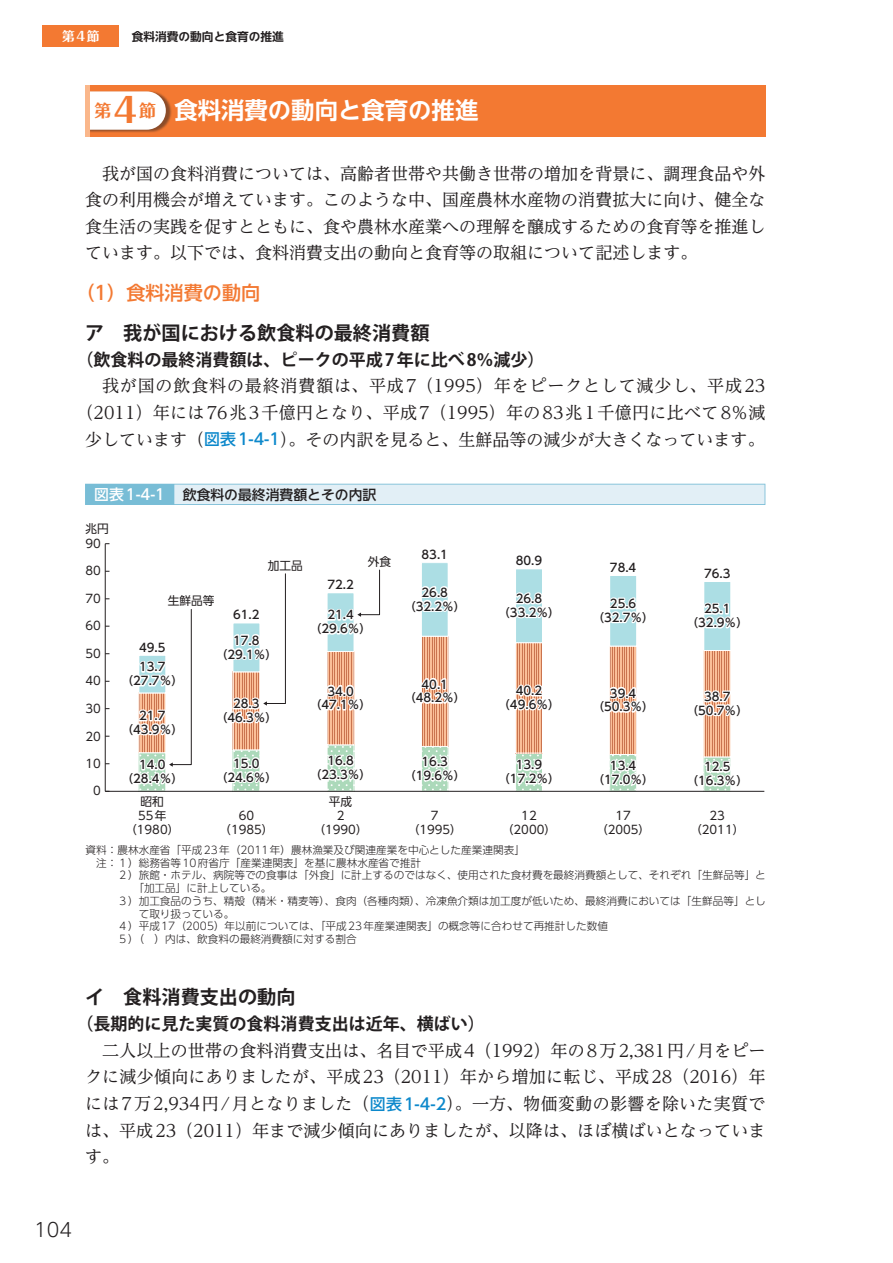
<style>
.page{position:relative;width:893px;height:1263px;background:#fff}
.page>*{position:absolute;margin:0;border:0;box-sizing:border-box;transform-origin:0 0}
.t1{font:700 23.4px "UD Shin Go NT Pr 6 N De";color:#fff}
.t2{font:700 19.2px "Koz Go Pr 6 N";color:#231f20}
.t3{font:500 19.2px "UD Shin Go NT Pr 6 N";color:#f37932}
.t4{font:300 19.2px "UD Shin Go NT Pr 6 N";color:#231f20}
.t5{font:16.95px/26.5px "UD Reimin Pr 6 N";letter-spacing:.005em;color:#231f20;text-align:justify}
.t6{font:700 16.95px "Koz Go Pr 6 N";color:#231f20}
.t7{font:500 13.8px "UD Shin Go NT Pr 6 N";color:#231f20}
.t8{font:700 12.75px "Folk Pro";color:#fff}
.t9{font:500 11.7px/13.8px "UD Shin Go Pr 6 N";color:#231f20;text-align:center}
.t10{font:11.7px/13.8px "UD Shin Go Pr 6 N";color:#231f20;text-align:center}
.t11{font:700 11.7px "UD Shin Go NT Pr 6 N De";color:#231f20}
.t12{font:300 10.65px/12.8px "UD Shin Go Pr 6 N";color:#231f20}
.s1{font-family:"Folk Pro";font-size:16.95px;color:#f37932}
.s2{font-family:"Folk Pro";font-size:34.05px;color:#f37932}
.s3{font-family:"UD Shin Go NT Pr 6 N";font-weight:500;font-size:15.9px;color:#0c88cb}
.s4{font-size:14.85px;color:#fff}
</style>
<div class="page">
<div style="left:85px;top:85px;width:680px;height:51px;background:#f37932"></div>
<div style="left:87px;top:90px;width:85px;height:43px;background:#231f20;opacity:.5"></div>
<svg style="left:89px;top:91px;width:77px;height:39px;background:#f9f2ee"></svg>
<hr style="left:85px;top:85px;width:4px;height:51px;background:#fab78b">
<div style="left:85px;top:484px;width:680px;height:21px;background:#78bdd6"></div>
<div style="left:174px;top:485px;width:591px;height:19px;background:#e2eff6"></div>
<div style="left:704px;top:757px;width:27px;height:34px;background:#acd9ba"></div>
<div style="left:703px;top:756px;width:28px;height:35px;border:1px solid #fff"></div>
<svg style="left:611px;top:756px;width:24px;height:1px"></svg>
<div style="left:609px;top:754px;width:28px;height:37px;border:1px solid #fff"></div>
<svg style="left:517px;top:755px;width:24px;height:34px"></svg>
<div style="left:515px;top:753px;width:28px;height:38px;border:1px solid #fff"></div>
<svg style="left:423px;top:748px;width:23px;height:41px"></svg>
<div style="left:421px;top:746px;width:27px;height:45px;border:1px solid #fff"></div>
<svg style="left:329px;top:746px;width:23px;height:43px"></svg>
<div style="left:327px;top:744px;width:27px;height:47px;border:1px solid #fff"></div>
<svg style="left:235px;top:751px;width:23px;height:38px"></svg>
<div style="left:233px;top:749px;width:27px;height:42px;border:1px solid #fff"></div>
<svg style="left:141px;top:788px;width:23px;height:1px"></svg>
<div style="left:139px;top:752px;width:27px;height:39px;border:1px solid #fff"></div>
<svg style="left:705px;top:652px;width:24px;height:103px;background:#e49c76"></svg>
<div style="left:703px;top:650px;width:28px;height:107px;border:1px solid #fff"></div>
<svg style="left:611px;top:648px;width:24px;height:105px;background:#e69f79"></svg>
<div style="left:609px;top:646px;width:28px;height:109px;border:1px solid #fff"></div>
<svg style="left:517px;top:644px;width:24px;height:107px;background:#e69f79"></svg>
<div style="left:515px;top:642px;width:28px;height:111px;border:1px solid #fff"></div>
<svg style="left:423px;top:638px;width:23px;height:107px;background:#e7a17b"></svg>
<div style="left:421px;top:636px;width:27px;height:111px;border:1px solid #fff"></div>
<svg style="left:329px;top:653px;width:23px;height:90px"></svg>
<svg style="left:235px;top:727px;width:23px;height:21px"></svg>
<div style="left:233px;top:671px;width:27px;height:79px;border:1px solid #fff"></div>
<div style="left:704px;top:581px;width:27px;height:69px;background:#acdee4"></div>
<div style="left:703px;top:581px;width:28px;height:70px;border:1px solid #fff"></div>
<div style="left:610px;top:575px;width:27px;height:71px;background:#acdee4"></div>
<div style="left:609px;top:575px;width:28px;height:71px;border:1px solid #fff"></div>
<div style="left:516px;top:569px;width:26px;height:74px;background:#acdee4"></div>
<div style="left:515px;top:568px;width:28px;height:75px;border:1px solid #fff"></div>
<div style="left:421px;top:563px;width:27px;height:73px;background:#acdee4"></div>
<div style="left:421px;top:562px;width:27px;height:74px;border:1px solid #fff"></div>
<div style="left:327px;top:593px;width:27px;height:58px;background:#acdee4"></div>
<div style="left:327px;top:592px;width:27px;height:60px;border:1px solid #fff"></div>
<hr style="left:105px;top:544px;width:1px;height:247px;background:#231f20">
<hr style="left:105px;top:791px;width:659px;height:1px;background:#231f20">
<svg style="left:232px;top:755px;width:28px;height:31px"></svg>
<svg style="left:327px;top:753px;width:28px;height:31px"></svg>
<svg style="left:421px;top:753px;width:28px;height:32px"></svg>
<svg style="left:515px;top:757px;width:28px;height:31px"></svg>
<svg style="left:609px;top:757px;width:28px;height:32px"></svg>
<svg style="left:703px;top:759px;width:28px;height:31px"></svg>
<svg style="left:327px;top:683px;width:28px;height:31px"></svg>
<svg style="left:421px;top:676px;width:28px;height:31px"></svg>
<svg style="left:515px;top:683px;width:28px;height:31px"></svg>
<svg style="left:609px;top:686px;width:28px;height:30px"></svg>
<svg style="left:703px;top:689px;width:28px;height:30px"></svg>
<svg style="left:421px;top:585px;width:27px;height:30px"></svg>
<svg style="left:515px;top:591px;width:28px;height:31px"></svg>
<svg style="left:609px;top:596px;width:28px;height:31px"></svg>
<svg style="left:703px;top:601px;width:28px;height:31px"></svg>
<svg style="left:138px;top:609px;width:54px;height:179px"></svg>
<svg style="left:232px;top:573px;width:54px;height:154px"></svg>
<svg style="left:327px;top:570px;width:53px;height:68px"></svg>
<div style="left:43px;top:26px;width:76px;height:21px;background:#f37932"></div>
<p class="t8" style="left:62px;top:25px;width:39px">第4節</p>
<p class="t11" style="left:132px;top:27px;width:154px">食料消費の動向と食育の推進</p>
<h1 class="t1" style="left:95px;top:92px;width:385px"><span class="s1">第</span><span class="s2">4</span><span class="s1">節</span> 食料消費の動向と食育の推進</h1>
<p class="t5" style="left:85px;top:160px;width:682px;text-indent:17px">我が国の食料消費については、高齢者世帯や共働き世帯の増加を背景に、調理食品や外食の利用機会が増えています。このような中、国産農林水産物の消費拡大に向け、健全な食生活の実践を促すとともに、食や農林水産業への理解を醸成するための食育等を推進しています。以下では、食料消費支出の動向と食育等の取組について記述します。</p>
<p class="t3" style="left:75px;top:277px;width:186px">（1）食料消費の動向</p>
<p class="t2" style="left:85px;top:322px;width:346px">ア　我が国における飲食料の最終消費額</p>
<p class="t6" style="left:77px;top:350px;width:470px">（飲食料の最終消費額は、ピークの平成 7年に比べ 8％減少）</p>
<p class="t5" style="left:77px;top:372px;width:690px;text-align:right">我が国の飲食料の最終消費額は、平成7（1995）年をピークとして減少し、平成23（2011）年には76兆3千億円となり、平成7（1995）年の83兆1千億円に比べて8％減少しています（<span class="s3">図表1-4-1</span>）。その内訳を見ると、生鮮品等の減少が大きくなっています。</p>
<p class="t7" style="left:94px;top:483px;width:283px"><span class="s4">図表1-4-1</span> 飲食料の最終消費額とその内訳</p>
<p class="t10" style="left:86px;top:522px;width:25px">兆円</p>
<p class="t10" style="left:86px;top:536px;width:17px">90</p>
<p class="t10" style="left:86px;top:564px;width:17px">80</p>
<p class="t10" style="left:86px;top:591px;width:17px">70</p>
<p class="t10" style="left:86px;top:619px;width:17px">60</p>
<p class="t10" style="left:86px;top:646px;width:17px">50</p>
<p class="t10" style="left:86px;top:674px;width:17px">40</p>
<p class="t10" style="left:86px;top:701px;width:17px">30</p>
<p class="t10" style="left:86px;top:729px;width:17px">20</p>
<p class="t10" style="left:86px;top:756px;width:17px">10</p>
<p class="t10" style="left:93px;top:784px;width:9px">0</p>
<p class="t10" style="left:168px;top:593px;width:48px">生鮮品等</p>
<p class="t9" style="left:139px;top:640px;width:28px">49.5</p>
<p class="t10" style="left:268px;top:558px;width:37px">加工品</p>
<p class="t10" style="left:368px;top:554px;width:25px">外食</p>
<p class="t9" style="left:233px;top:608px;width:28px">61.2</p>
<p class="t9" style="left:216px;top:633px;width:63px">17.8（29.1％）</p>
<p class="t9" style="left:327px;top:577px;width:28px">72.2</p>
<p class="t9" style="left:310px;top:608px;width:63px">21.4（29.6％）</p>
<p class="t9" style="left:422px;top:547px;width:28px">83.1</p>
<p class="t9" style="left:516px;top:553px;width:28px">80.9</p>
<p class="t9" style="left:610px;top:560px;width:28px">78.4</p>
<p class="t9" style="left:704px;top:566px;width:28px">76.3</p>
<p class="t9" style="left:404px;top:585px;width:63px">26.8（32.2％）</p>
<p class="t9" style="left:498px;top:591px;width:63px">26.8（33.2％）</p>
<p class="t9" style="left:592px;top:596px;width:63px">25.6（32.7％）</p>
<p class="t9" style="left:686px;top:602px;width:63px">25.1（32.9％）</p>
<p class="t9" style="left:122px;top:660px;width:63px">13.7（27.7％）</p>
<p class="t9" style="left:122px;top:708px;width:63px">21.7（43.9％）</p>
<p class="t9" style="left:216px;top:696px;width:63px">28.3（46.3％）</p>
<p class="t9" style="left:310px;top:684px;width:63px">34.0（47.1％）</p>
<p class="t9" style="left:404px;top:677px;width:63px">40.1（48.2％）</p>
<p class="t9" style="left:498px;top:683px;width:63px">40.2（49.6％）</p>
<p class="t9" style="left:592px;top:686px;width:63px">39.4（50.3％）</p>
<p class="t9" style="left:686px;top:689px;width:63px">38.7（50.7％）</p>
<p class="t9" style="left:122px;top:758px;width:63px">14.0（28.4％）</p>
<p class="t9" style="left:216px;top:756px;width:63px">15.0（24.6％）</p>
<p class="t9" style="left:310px;top:754px;width:63px">16.8（23.3％）</p>
<p class="t9" style="left:404px;top:754px;width:63px">16.3（19.6％）</p>
<p class="t9" style="left:498px;top:758px;width:63px">13.9（17.2％）</p>
<p class="t9" style="left:592px;top:758px;width:63px">13.4（17.0％）</p>
<p class="t9" style="left:686px;top:760px;width:63px">12.5（16.3％）</p>
<p class="t10" style="left:125px;top:794px;width:56px">昭和<br>55年（1980）</p>
<p class="t10" style="left:219px;top:808px;width:56px">60（1985）</p>
<p class="t10" style="left:313px;top:794px;width:56px">平成<br>2<br>（1990）</p>
<p class="t10" style="left:408px;top:808px;width:56px">7<br>（1995）</p>
<p class="t10" style="left:502px;top:808px;width:56px">12（2000）</p>
<p class="t10" style="left:596px;top:808px;width:56px">17（2005）</p>
<p class="t10" style="left:690px;top:808px;width:56px">23（2011）</p>
<p class="t12" style="left:96px;top:843px;width:430px;text-indent:-11px">資料：農林水産省「平成23年（2011年）農林漁業及び関連産業を中心とした産業連関表」注：１）総務省等10府省庁「産業連関表」を基に農林水産省で推計</p>
<p class="t12" style="left:117px;top:869px;width:650px">２）旅館・ホテル、病院等での食事は「外食」に計上するのではなく、使用された食材費を最終消費額として、それぞれ「生鮮品等」と</p>
<p class="t12" style="left:133px;top:881px;width:140px">「加工品」に計上している。</p>
<p class="t12" style="left:117px;top:894px;width:650px">３）加工食品のうち、精殻（精米・精麦等）、食肉（各種肉類）、冷凍魚介類は加工度が低いため、最終消費においては「生鮮品等」とし</p>
<p class="t12" style="left:139px;top:907px;width:97px">て取り扱っている。</p>
<p class="t12" style="left:117px;top:920px;width:492px">４）平成17（2005）年以前については、「平成23年産業連関表」の概念等に合わせて再推計した数値</p>
<p class="t12" style="left:117px;top:932px;width:241px">５）（　）内は、飲食料の最終消費額に対する割合</p>
<p class="t2" style="left:85px;top:987px;width:212px">イ　食料消費支出の動向</p>
<p class="t6" style="left:77px;top:1014px;width:410px">（長期的に見た実質の食料消費支出は近年、横ばい）</p>
<p class="t5" style="left:85px;top:1036px;width:682px;text-indent:17px">二人以上の世帯の食料消費支出は、名目で平成4（1992）年の8万2,381円/月をピークに減少傾向にありましたが、平成23（2011）年から増加に転じ、平成28（2016）年には7万2,934円/月となりました（<span class="s3">図表1-4-2</span>）。一方、物価変動の影響を除いた実質では、平成23（2011）年まで減少傾向にありましたが、以降は、ほぼ横ばいとなっています。</p>
<p class="t4" style="left:34px;top:1214px;width:39px">104</p>
</div>
